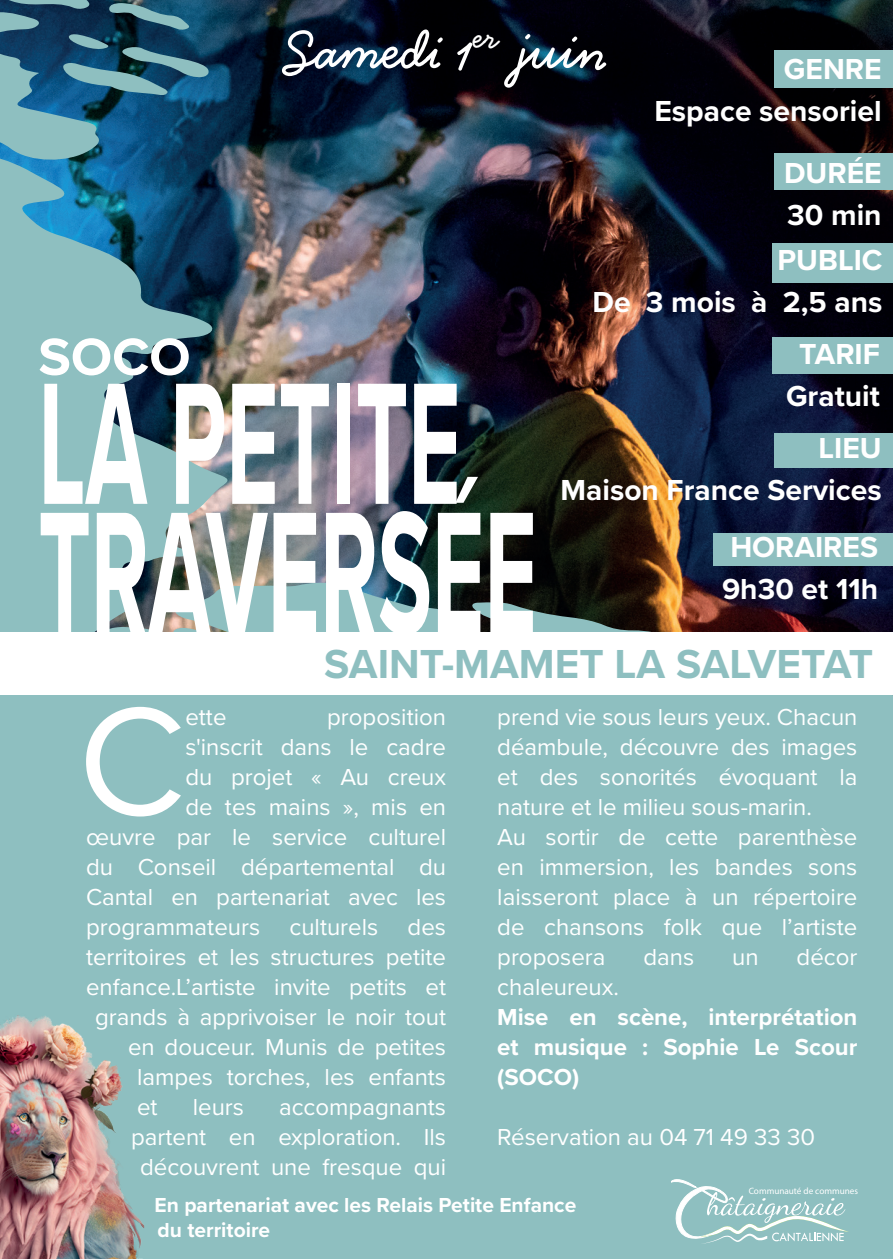
<style>
.page{position:relative;width:893px;height:1259px;background:#fff}
.page>*{position:absolute;margin:0;border:0;box-sizing:border-box;transform-origin:0 0}
.t1{font:700 180px/129px "Proxima Nova";color:#fff;scale:.5 1}
.t2{font:159px "Proxima Nova";color:#fff}
.t3{font:700 60px "Handsome Pro";color:#fff}
.t4{font:700 54px "Proxima Nova";color:#fff}
.t5{font:700 42px "Proxima Nova";color:#8ebfc0}
.t6{font:700 30px/42px "Proxima Nova";color:#fff;text-align:right}
.t7{font:24px/30px "Proxima Nova";color:#fff;text-align:right}
.t8{font:700 24px/30px "Proxima Nova";color:#fff;text-align:justify}
.t9{font:700 21px/25.2px "Proxima Nova";color:#fff}
.t10{font:9.3px "Tw Cen";color:#fff}
</style>
<div class="page">
<img style="left:231px;top:0;width:662px;height:580px">
<div style="left:774px;top:51px;width:119px;height:37px;background:#8ebfc0"></div>
<div style="left:774px;top:153px;width:119px;height:37px;background:#8ebfc0"></div>
<div style="left:772px;top:243px;width:121px;height:40px;background:#8ebfc0"></div>
<div style="left:772px;top:337px;width:121px;height:37px;background:#8ebfc0"></div>
<div style="left:774px;top:432px;width:119px;height:35px;background:#8ebfc0"></div>
<div style="left:713px;top:533px;width:180px;height:33px;background:#8ebfc0"></div>
<img style="left:0;top:0;width:231px;height:580px">
<svg style="left:63px;top:3px;width:146px;height:93px;background:#2e6078"></svg>
<svg style="left:181px;top:538px;width:12px;height:5px"></svg>
<div style="left:0;top:580px;width:893px;height:679px;background:#8ebfc0"></div>
<svg style="left:0;top:614px;width:66px;height:17px"></svg>
<div style="left:0;top:633px;width:893px;height:62px;background:#fff"></div>
<svg style="left:672px;top:1176px;width:177px;height:68px;background:#a0c9c9"></svg>
<img style="left:0;top:991px;width:165px;height:268px">
<h3 class="t3" style="left:283px;top:14px;width:328px">Samedi 1<sup>er</sup> juin</h3>
<p class="t6" style="left:654px;top:47px;width:229px">GENRE<br>Espace sensoriel</p>
<p class="t6" style="left:784px;top:152px;width:99px;text-align:left">DURÉE<br>30 min</p>
<p class="t6" style="left:592px;top:239px;width:292px">PUBLIC<br>De 3 mois à 2,5 ans</p>
<p class="t6" style="left:786px;top:332px;width:95px;text-align:center">TARIF<br>Gratuit</p>
<p class="t6" style="left:560px;top:426px;width:323px">LIEU<br>Maison France Services</p>
<p class="t6" style="left:722px;top:525px;width:157px;text-align:left">HORAIRES<br>9h30 et 11h</p>
<h3 class="t4" style="left:38px;top:316px;width:154px">SOCO</h3>
<h1 class="t1" style="left:38px;top:375px;width:998px">LA PETITE<br>TRAVERSÉE</h1>
<h3 class="t5" style="left:324px;top:632px;width:551px">SAINT-MAMET LA SALVETAT</h3>
<h2 class="t2" style="left:78px;top:643px;width:109px">C</h2>
<p class="t7" style="left:185px;top:700px;width:43px">ette</p>
<p class="t7" style="left:327px;top:700px;width:120px">proposition</p>
<p class="t7" style="left:185px;top:730px;width:262px">s'inscrit dans le cadre</p>
<p class="t7" style="left:185px;top:760px;width:262px">du projet « Au creux</p>
<p class="t7" style="left:185px;top:790px;width:262px">de tes mains », mis en</p>
<p class="t7" style="left:86px;top:820px;width:361px">œuvre par le service culturel</p>
<p class="t7" style="left:86px;top:850px;width:362px">du Conseil départemental du</p>
<p class="t7" style="left:86px;top:880px;width:362px">Cantal en partenariat avec les</p>
<p class="t7" style="left:86px;top:910px;width:362px">programmateurs culturels des</p>
<p class="t7" style="left:86px;top:940px;width:361px">territoires et les structures petite</p>
<p class="t7" style="left:86px;top:970px;width:361px">enfance.L’artiste invite petits et</p>
<p class="t7" style="left:95px;top:1000px;width:353px">grands à apprivoiser le noir tout</p>
<p class="t7" style="left:128px;top:1030px;width:320px">en douceur. Munis de petites</p>
<p class="t7" style="left:137px;top:1060px;width:310px">lampes torches, les enfants</p>
<p class="t7" style="left:137px;top:1090px;width:22px">et</p>
<p class="t7" style="left:193px;top:1090px;width:53px">leurs</p>
<p class="t7" style="left:131px;top:1090px;width:317px">accompagnants<br>partent en exploration. Ils découvrent une fresque qui</p>
<p class="t7" style="left:497px;top:700px;width:362px;text-align:left">prend vie sous leurs yeux. Chacun déambule, découvre des images et des sonorités évoquant la nature et le milieu sous-marin.<br>Au sortir de cette parenthèse en immersion, les bandes sons laisseront place à un répertoire de chansons folk que l’artiste proposera</p>
<p class="t7" style="left:643px;top:940px;width:52px">dans</p>
<p class="t7" style="left:732px;top:940px;width:28px">un</p>
<p class="t7" style="left:797px;top:940px;width:62px">décor</p>
<p class="t7" style="left:497px;top:970px;width:123px">chaleureux.</p>
<p class="t8" style="left:497px;top:1001px;width:362px">Mise en scène, interprétation et musique : Sophie Le Scour (SOCO)</p>
<p class="t7" style="left:497px;top:1120px;width:319px">Réservation au 04 71 49 33 30</p>
<p class="t10" style="left:749px;top:1184px;width:111px">Communauté de communes</p>
<p class="t9" style="left:155px;top:1191px;width:423px">En partenariat avec les Relais Petite Enfance du territoire</p>
</div>
